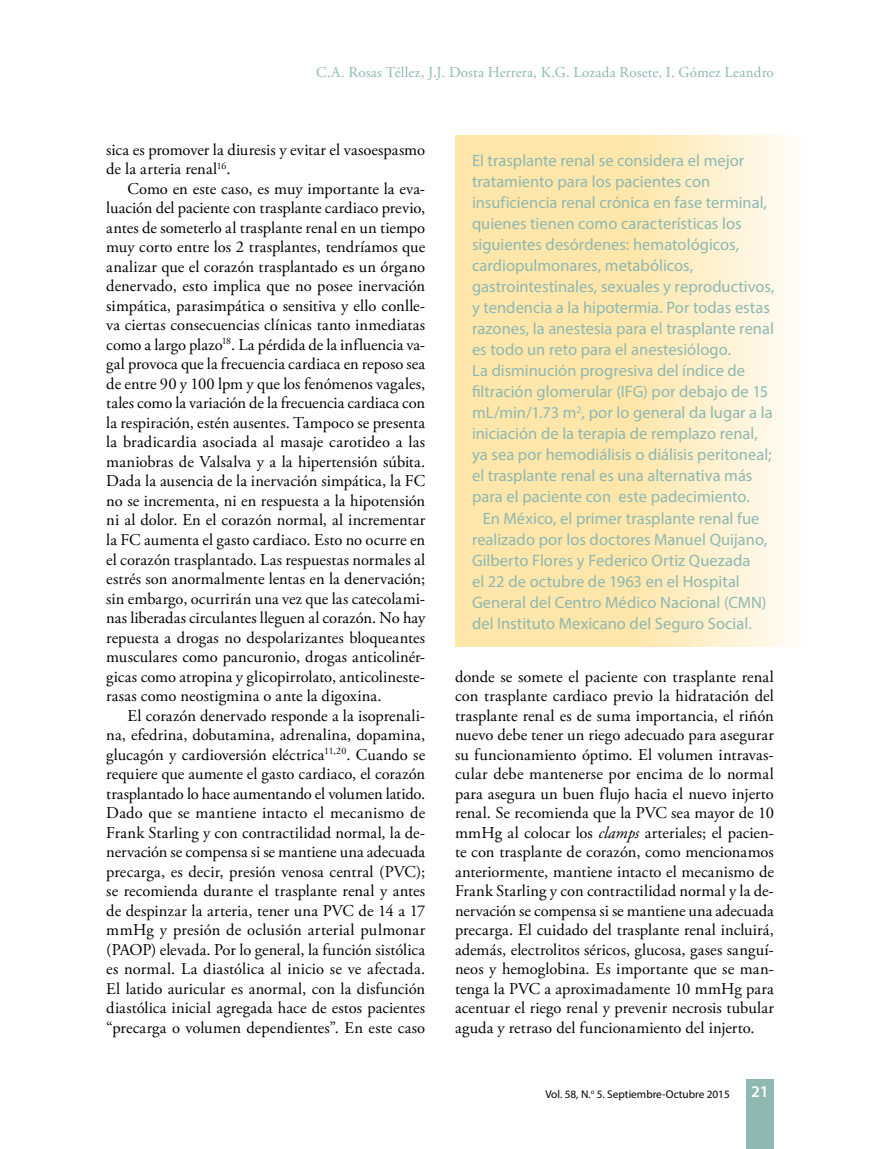
<style>
.page{position:relative;width:893px;height:1149px;background:#fff}
.page>*{position:absolute;margin:0;border:0;box-sizing:border-box;transform-origin:0 0}
.t1{font:16.5px/19.5px "Adobe Garamond Pro";letter-spacing:.005em;color:#000;text-align:justify}
.t2{font:16.5px/21px "Myriad Pro";color:#8eb8b0}
.t3{font:600 16.5px "Myriad Pro";color:#fff}
.t4{font:15px "Adobe Garamond Pro";letter-spacing:.01em;color:#8eb8b0}
.t5{font:11.25px "Myriad Pro";color:#000}
.s1{font-style:italic}
</style>
<div class="page">
<div style="left:746px;top:1078px;width:28px;height:70px;background:#8eb8b0"></div>
<svg style="left:455px;top:135px;width:337px;height:511px;background:#ffebbc"></svg>
<p class="t4" style="left:316px;top:63px;width:459px">C.A. Rosas Téllez, J.J. Dosta Herrera, K.G. Lozada Rosete, I. Gómez Leandro</p>
<p class="t1" style="left:106px;top:140px;width:320px">sica es promover la diuresis y evitar el vasoespasmo de la arteria renal<sup>16</sup>.</p>
<p class="t1" style="left:106px;top:179px;width:321px;text-indent:21px">Como en este caso, es muy importante la eva&shy;luación del paciente con trasplante cardiaco previo, antes de someterlo al trasplante renal en un tiempo muy corto entre los 2 trasplantes, tendríamos que analizar que el corazón trasplantado es un órgano denervado, esto implica que no posee inervación simpática, parasimpática o sensitiva y ello conlle&shy;va ciertas consecuencias clínicas tanto inmediatas como a largo plazo<sup>18</sup>. La pérdida de la influencia va&shy;gal provoca que la frecuencia cardiaca en reposo sea de entre 90 y 100 lpm y que los fenómenos vagales, tales como la variación de la frecuencia cardiaca con la respiración, estén ausentes. Tampoco se presenta la bradicardia asociada al masaje carotideo a las maniobras de Valsalva y a la hipertensión súbita.<br>Dada la ausencia de la inervación simpática, la FC no se incrementa, ni en respuesta a la hipotensión ni al dolor. En el corazón normal, al incrementar la FC aumenta el gasto cardiaco. Esto no ocurre en el corazón trasplantado. Las respuestas normales al estrés son anormalmente lentas en la denervación; sin embargo, ocurrirán una vez que las catecolami&shy;nas liberadas circulantes lleguen al corazón. No hay repuesta a drogas no despolarizantes bloqueantes musculares como pancuronio, drogas anticolinér&shy;gicas como atropina y glicopirrolato, anticolineste&shy;rasas como neostigmina o ante la digoxina.</p>
<p class="t1" style="left:106px;top:706px;width:321px;text-indent:21px">El corazón denervado responde a la isoprenali&shy;na, efedrina, dobutamina, adrenalina, dopamina, glucagón y cardioversión eléctrica<sup>11,20</sup>. Cuando se requiere que aumente el gasto cardiaco, el corazón trasplantado lo hace aumentando el volumen latido.<br>Dado que se mantiene intacto el mecanismo de Frank Starling y con contractilidad normal, la de&shy;nervación se compensa si se mantiene una adecuada precarga, es decir, presión venosa central (PVC); se recomienda durante el trasplante renal y antes de despinzar la arteria, tener una PVC de 14 a 17 mmHg y presión de oclusión arterial pulmonar (PAOP) elevada. Por lo general, la función sistólica es normal. La diastólica al inicio se ve afectada.<br>El latido auricular es anormal, con la disfunción diastólica inicial agregada hace de estos pacientes “precarga o volumen dependientes”. En este caso</p>
<p class="t2" style="left:472px;top:150px;width:304px">El trasplante renal se considera el mejor tratamiento para los pacientes con insuficiencia renal crónica en fase terminal, quienes tienen como características los siguientes desórdenes: hematológicos, cardiopulmonares, metabólicos, gastrointestinales, sexuales y reproductivos, y tendencia a la hipotermia. Por todas estas razones, la anestesia para el trasplante renal es todo un reto para el anestesiólogo.<br>La disminución progresiva del índice de filtración glomerular (IFG) por debajo de 15 mL/min/1.73 m<sup>2</sup>, por lo general da lugar a la iniciación de la terapia de remplazo renal, ya sea por hemodiálisis o diálisis peritoneal; el trasplante renal es una alternativa más para el paciente con este padecimiento.</p>
<p class="t2" style="left:472px;top:507px;width:297px;text-indent:11px">En México, el primer trasplante renal fue realizado por los doctores Manuel Quijano, Gilberto Flores y Federico Ortiz Quezada<br>el 22 de octubre de 1963 en el Hospital General del Centro Médico Nacional (CMN) del Instituto Mexicano del Seguro Social.</p>
<p class="t1" style="left:455px;top:667px;width:321px">donde se somete el paciente con trasplante renal con trasplante cardiaco previo la hidratación del trasplante renal es de suma importancia, el riñón nuevo debe tener un riego adecuado para asegurar su funcionamiento óptimo. El volumen intravas&shy;cular debe mantenerse por encima de lo normal para asegura un buen flujo hacia el nuevo injerto renal. Se recomienda que la PVC sea mayor de 10 mmHg al colocar los <span class="s1">clamps</span> arteriales; el pacien&shy;te con trasplante de corazón, como mencionamos anteriormente, mantiene intacto el mecanismo de Frank Starling y con contractilidad normal y la de&shy;nervación se compensa si se mantiene una adecuada precarga. El cuidado del trasplante renal incluirá, además, electrolitos séricos, glucosa, gases sanguí&shy;neos y hemoglobina. Es importante que se man&shy;tenga la PVC a aproximadamente 10 mmHg para acentuar el riego renal y prevenir necrosis tubular aguda y retraso del funcionamiento del injerto.</p>
<p class="t5" style="left:545px;top:1086px;width:186px">Vol. 58, N.<sup>o</sup> 5. Septiembre-Octubre 2015</p>
<p class="t3" style="left:751px;top:1080px;width:19px">21</p>
</div>
